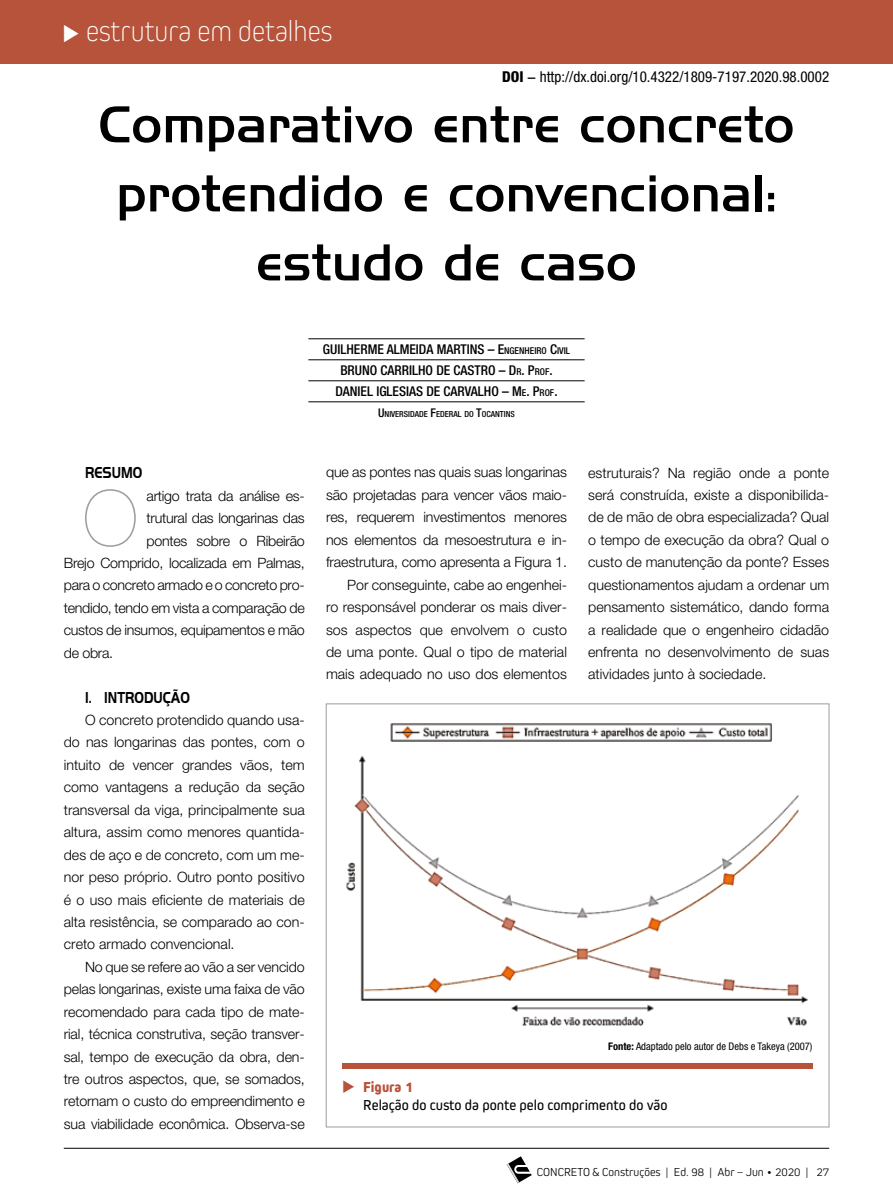
<style>
.page{position:relative;width:893px;height:1191px;background:#fff}
.page>*{position:absolute;margin:0;border:0;box-sizing:border-box;transform-origin:0 0}
.t1{font:200 77.1px "Helvetica Neue LT Std";color:#9d9d9c}
.t2{font:500 54px/69px "Handel Got D";color:#000;text-align:center}
.t3{font:200 30px "Kiro";color:#fff;scale:.95 1}
.t4{font:700 16.5px "Handel Got D";color:#000;scale:.8 1}
.t5{font:condensed 15px "Helvetica Neue LT Std";color:#000}
.t6{font:15px/18px "Kiro";color:#000}
.t7{font:300 14.25px/22.5px "Helvetica Neue LT Std";letter-spacing:-.01em;color:#000;text-align:justify}
.t8{font:500 condensed 13.5px/21px "Helvetica Neue LT Std";color:#000;text-align:center}
.t9{font:300 12px "Kiro";color:#000}
.t10{font:condensed 10.5px "Helvetica Neue LT Std";color:#000}
.t11{font:500 condensed 8.4px "Helvetica Neue LT Std";color:#000}
.s1{font-weight:800}
.s2{font-weight:500}
.s3{font-style:inherit}
.s4{font-size:9.45px}
.s5{font-size:12px}
.s6{font-weight:700}
.s7{color:#b6533a}
.s8{font-weight:800;color:#b6533a}
</style>
<div class="page">
<svg style="left:507px;top:1156px;width:25px;height:27px"></svg>
<hr style="left:64px;top:1148px;width:765px;height:1px;background:#000">
<div style="left:0;top:0;width:893px;height:64px;background:#b6533a"></div>
<hr style="left:308px;top:338px;width:277px;height:1px;background:#000">
<hr style="left:308px;top:359px;width:277px;height:1px;background:#000">
<hr style="left:308px;top:380px;width:277px;height:1px;background:#000">
<hr style="left:308px;top:401px;width:277px;height:1px;background:#000">
<div style="left:326px;top:703px;width:503px;height:424px;background:#fff;border:1px solid #9d9d9c"></div>
<div style="left:342px;top:1063px;width:471px;height:5px;background:#b6533a"></div>
<img style="left:346px;top:723px;width:462px;height:303px">
<h3 class="t3" style="left:62px;top:14px;width:286px">◆ estrutura em detalhes</h3>
<p class="t5" style="left:502px;top:68px;width:328px"><span class="s1">DOI</span> <span class="s2">−</span> http://dx.doi.org/10.4322/1809-7197.2020.98.0002</p>
<h2 class="t2" style="left:98px;top:89px;width:697px">Comparativo entre concreto protendido e convencional: estudo de caso</h2>
<p class="t8" style="left:323px;top:338px;width:249px">GUILHERME ALMEIDA MARTINS – <span class="s3">E</span><span class="s4">NGENHEIRO</span> <span class="s3">C</span><span class="s4">IVIL<br></span>BRUNO CARRILHO DE CASTRO – <span class="s3">D</span><span class="s4">R</span><span class="s3">. P</span><span class="s4">ROF</span><span class="s3">.<br></span>DANIEL IGLESIAS DE CARVALHO – <span class="s3">M</span> <span class="s4">E</span><span class="s3">. P</span><span class="s4">ROF</span><span class="s3">.</span></p>
<p class="t11" style="left:378px;top:409px;width:138px"><span class="s5">U</span>NIVERSIDADE <span class="s5">F</span>EDERAL DO <span class="s5">T</span>OCANTINS</p>
<p class="t4" style="left:85px;top:463px;width:73px">RESUMO</p>
<h1 class="t1" style="left:83px;top:474px;width:57px">O</h1>
<p class="t7" style="left:147px;top:484px;width:160px">artigo trata da análise es-</p>
<p class="t7" style="left:147px;top:506px;width:160px">trutural das longarinas das</p>
<p class="t7" style="left:147px;top:529px;width:160px">pontes sobre o Ribeirão</p>
<p class="t7" style="left:64px;top:551px;width:242px">Brejo Comprido, localizada em Palmas,</p>
<p class="t7" style="left:64px;top:574px;width:242px">para o concreto armado e o concreto pro-</p>
<p class="t7" style="left:64px;top:596px;width:242px">tendido, tendo em vista a comparação de</p>
<p class="t7" style="left:64px;top:618px;width:242px">custos de insumos, equipamentos e mão</p>
<p class="t7" style="left:64px;top:641px;width:51px">de obra.</p>
<p class="t4" style="left:85px;top:687px;width:133px">1. INTRODUÇÃO</p>
<p class="t7" style="left:64px;top:708px;width:242px;text-indent:21px">O concreto protendido quando usa&shy;do nas longarinas das pontes, com o intuito de vencer grandes vãos, tem como vantagens a redução da seção transversal da viga, principalmente sua altura, assim como menores quantida&shy;des de aço e de concreto, com um me&shy;nor peso próprio. Outro ponto positivo é o uso mais eficiente de materiais de alta resistência, se comparado ao con&shy;creto armado convencional.</p>
<p class="t7" style="left:64px;top:955px;width:242px;text-indent:21px">No que se refere ao vão a ser vencido pelas longarinas, existe uma faixa de vão recomendado para cada tipo de mate&shy;rial, técnica construtiva, seção transver&shy;sal, tempo de execução da obra, den&shy;tre outros aspectos, que, se somados, retornam o custo do empreendimento e sua viabilidade econômica. Observa-se</p>
<p class="t7" style="left:326px;top:461px;width:242px;text-align:right">que as pontes nas quais suas longarinas são projetadas para vencer vãos maio&shy;res, requerem investimentos menores nos elementos da mesoestrutura e in&shy;fraestrutura, como apresenta a Figura 1.<br>Por conseguinte, cabe ao engenhei-<br>ro responsável ponderar os mais diver&shy;sos aspectos que envolvem o custo de uma ponte. Qual o tipo de material mais adequado no uso dos elementos</p>
<p class="t7" style="left:588px;top:461px;width:242px">estruturais? Na região onde a ponte será construída, existe a disponibilida&shy;de de mão de obra especializada? Qual o tempo de execução da obra? Qual o custo de manutenção da ponte? Esses questionamentos ajudam a ordenar um pensamento sistemático, dando forma a realidade que o engenheiro cidadão enfrenta no desenvolvimento de suas atividades junto à sociedade.</p>
<p class="t10" style="left:608px;top:1040px;width:206px"><span class="s6">Fonte:</span> Adaptado pelo autor de Debs e Takeya (2007)</p>
<p class="t6" style="left:363px;top:1077px;width:306px;text-indent:-21px"><span class="s7">◆</span> <span class="s8">Figura 1<br></span>Relação do custo da ponte pelo comprimento do vão</p>
<p class="t9" style="left:537px;top:1164px;width:294px">CONCRETO &amp; Construções | Ed. 98 | Abr – Jun • 2020 | 27</p>
</div>
